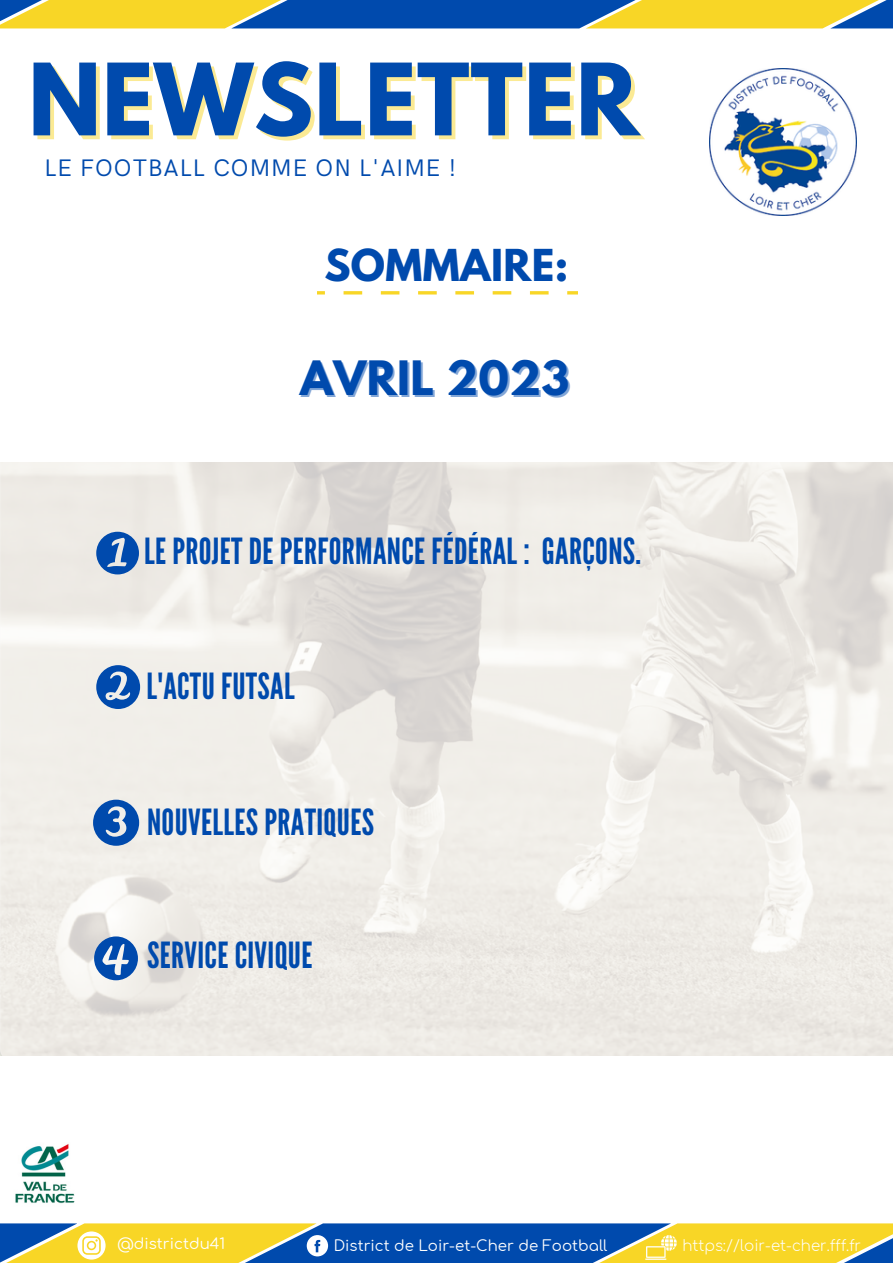
<style>
.page{position:relative;width:893px;height:1264px;background:#fff}
.page>*{position:absolute;margin:0;border:0;box-sizing:border-box;transform-origin:0 0}
.t1{font:700 88.2px "League Spartan";letter-spacing:.01em;color:#004aad}
.t2{font:700 42px "League Spartan";letter-spacing:.01em;color:#004aad}
.t3{font:700 39px "League Spartan";letter-spacing:.01em;color:#004aad}
.t4{font:36px "League Gothic";letter-spacing:.01em;color:#004aad}
.t5{font:24px "HK Grotesk";letter-spacing:.04em;color:#004aad}
.t6{font:15px "Comfortaa";color:#fff}
.t7{font:300 15px "Comfortaa";color:#fff}
</style>
<div class="page">
<img style="left:709px;top:68px;width:147px;height:148px">
<svg style="left:0;top:1223px;width:210px;height:39px;background:#c5bb4c"></svg>
<div style="left:564px;top:1223px;width:328px;height:39px;background:#f8d626"></div>
<svg style="left:809px;top:1223px;width:83px;height:39px"></svg>
<svg style="left:77px;top:1231px;width:29px;height:28px"></svg>
<svg style="left:210px;top:1223px;width:466px;height:39px;background:#457395"></svg>
<div style="left:0;top:0;width:337px;height:28px;background:#f8d626"></div>
<div style="left:231px;top:0;width:460px;height:28px;background:#004aad"></div>
<div style="left:585px;top:0;width:307px;height:28px;background:#f8d626"></div>
<svg style="left:830px;top:0;width:62px;height:28px;fill:#004aad"></svg>
<img style="left:0;top:462px;width:892px;height:593px">
<svg style="left:96px;top:665px;width:44px;height:44px;background:#5786c2"></svg>
<svg style="left:93px;top:799px;width:46px;height:46px;background:#5282c1"></svg>
<svg style="left:94px;top:936px;width:44px;height:44px"></svg>
<svg style="left:96px;top:531px;width:43px;height:43px;background:#5382c0"></svg>
<img style="left:15px;top:1144px;width:60px;height:60px">
<svg style="left:317px;top:291px;width:261px;height:3px"></svg>
<p class="t1" style="left:28px;top:56px;width:612px">NEWSLETTER</p>
<p class="t5" style="left:44px;top:155px;width:413px">LE FOOTBALL COMME ON L'AIME !</p>
<p class="t3" style="left:324px;top:246px;width:245px">SOMMAIRE:</p>
<p class="t2" style="left:300px;top:357px;width:271px">AVRIL 2023</p>
<p class="t4" style="left:144px;top:530px;width:498px">LE PROJET DE PERFORMANCE FÉDÉRAL : GARÇONS.</p>
<p class="t4" style="left:146px;top:665px;width:150px">L'ACTU FUTSAL</p>
<p class="t4" style="left:147px;top:801px;width:228px">NOUVELLES PRATIQUES</p>
<p class="t4" style="left:147px;top:934px;width:167px">SERVICE CIVIQUE</p>
<p class="t6" style="left:117px;top:1235px;width:109px">@districtdu41</p>
<p class="t6" style="left:334px;top:1237px;width:275px">District de Loir-et-Cher de Football</p>
<p class="t7" style="left:682px;top:1237px;width:180px">https://loir-et-cher.fff.fr</p>
</div>
